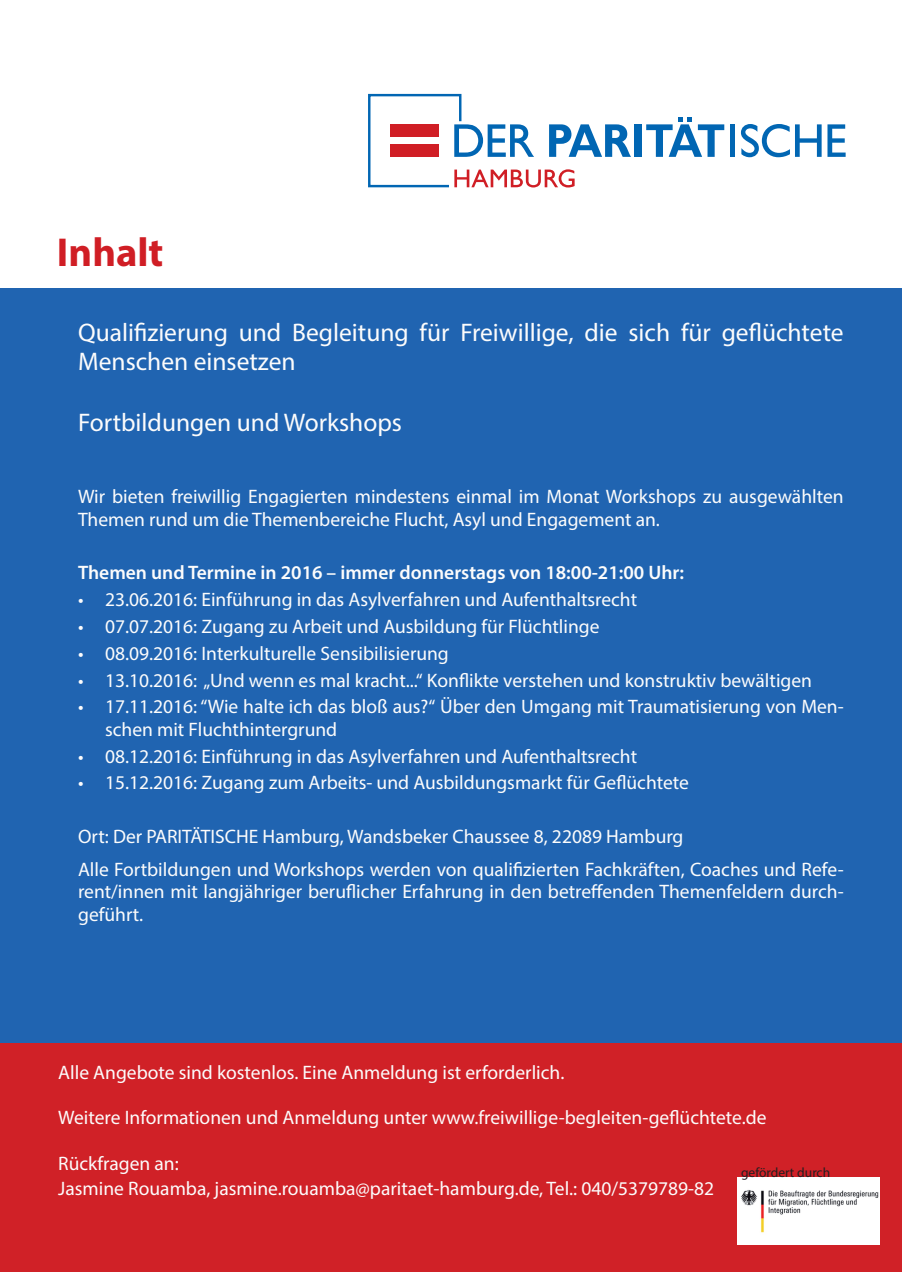
<style>
.page{position:relative;width:902px;height:1272px;background:#fff}
.page>*{position:absolute;margin:0;border:0;box-sizing:border-box;transform-origin:0 0}
.t1{font:700 40.5px "Myriad Pro";color:#d01e25}
.t2{font:25.5px/28.5px "Myriad Pro";color:#fcfcfc}
.t3{font:19.5px/22.5px "Myriad Pro";color:#fcfcfc}
.t4{font:600 19.5px "Myriad Pro";color:#fcfcfc}
.t5{font:13.5px "Myriad Pro";color:#231f20}
</style>
<div class="page">
<div style="left:0;top:288px;width:901px;height:755px;background:#2064b1"></div>
<div style="left:634px;top:124px;width:7px;height:33px;background:#0166b3"></div>
<svg style="left:646px;top:117px;width:78px;height:40px"></svg>
<div style="left:730px;top:124px;width:5px;height:33px;background:#0166b3"></div>
<svg style="left:740px;top:124px;width:81px;height:33px"></svg>
<svg style="left:827px;top:124px;width:18px;height:33px"></svg>
<svg style="left:368px;top:93px;width:263px;height:95px"></svg>
<div style="left:0;top:1043px;width:901px;height:228px;background:#d02127"></div>
<img style="left:737px;top:1177px;width:142px;height:67px">
<h1 class="t1" style="left:57px;top:226px;width:108px">Inhalt</h1>
<h2 class="t2" style="left:78px;top:318px;width:767px">Qualifizierung und Begleitung für Freiwillige, die sich für geflüchtete<br>Menschen einsetzen</h2>
<h2 class="t2" style="left:78px;top:408px;width:325px">Fortbildungen und Workshops</h2>
<p class="t3" style="left:78px;top:485px;width:767px">Wir bieten freiwillig Engagierten mindestens einmal im Monat Workshops zu ausgewählten<br>Themen rund um die Themenbereiche Flucht, Asyl und Engagement an.</p>
<p class="t4" style="left:78px;top:560px;width:607px">Themen und Termine in 2016 – immer donnerstags von 18:00-21:00 Uhr:</p>
<p class="t3" style="left:78px;top:588px;width:560px">• 23.06.2016: Einführung in das Asylverfahren und Aufenthaltsrecht</p>
<p class="t3" style="left:78px;top:615px;width:523px">• 07.07.2016: Zugang zu Arbeit und Ausbildung für Flüchtlinge</p>
<p class="t3" style="left:78px;top:641px;width:372px">• 08.09.2016: Interkulturelle Sensibilisierung</p>
<p class="t3" style="left:78px;top:668px;width:735px">• 13.10.2016: „Und wenn es mal kracht...“ Konflikte verstehen und konstruktiv bewältigen</p>
<p class="t3" style="left:105px;top:695px;width:740px;text-indent:-27px">• 17.11.2016: “Wie halte ich das bloß aus?“ Über den Umgang mit Traumatisierung von Men&shy;schen mit Fluchthintergrund</p>
<p class="t3" style="left:78px;top:744px;width:560px">• 08.12.2016: Einführung in das Asylverfahren und Aufenthaltsrecht</p>
<p class="t3" style="left:78px;top:771px;width:612px">• 15.12.2016: Zugang zum Arbeits- und Ausbildungsmarkt für Geflüchtete</p>
<p class="t3" style="left:78px;top:819px;width:767px;line-height:32.7px">Ort: Der PARITÄTISCHE Hamburg, Wandsbeker Chaussee 8, 22089 Hamburg<br>Alle Fortbildungen und Workshops werden von qualifizierten Fachkräften, Coaches und Refe-</p>
<p class="t3" style="left:78px;top:880px;width:767px">rent/innen mit langjähriger beruflicher Erfahrung in den betreffenden Themenfeldern durch&shy;geführt.</p>
<p class="t3" style="left:58px;top:1061px;width:507px">Alle Angebote sind kostenlos. Eine Anmeldung ist erforderlich.</p>
<p class="t3" style="left:58px;top:1105px;width:709px">Weitere Informationen und Anmeldung unter www.freiwillige-begleiten-geflüchtete.de</p>
<p class="t3" style="left:58px;top:1151px;width:657px;line-height:24.3px">Rückfragen an:<br>Jasmine Rouamba, jasmine.rouamba@paritaet-hamburg.de, Tel.: 040/5379789-82</p>
<p class="t5" style="left:741px;top:1163px;width:91px">gefördert durch</p>
</div>
